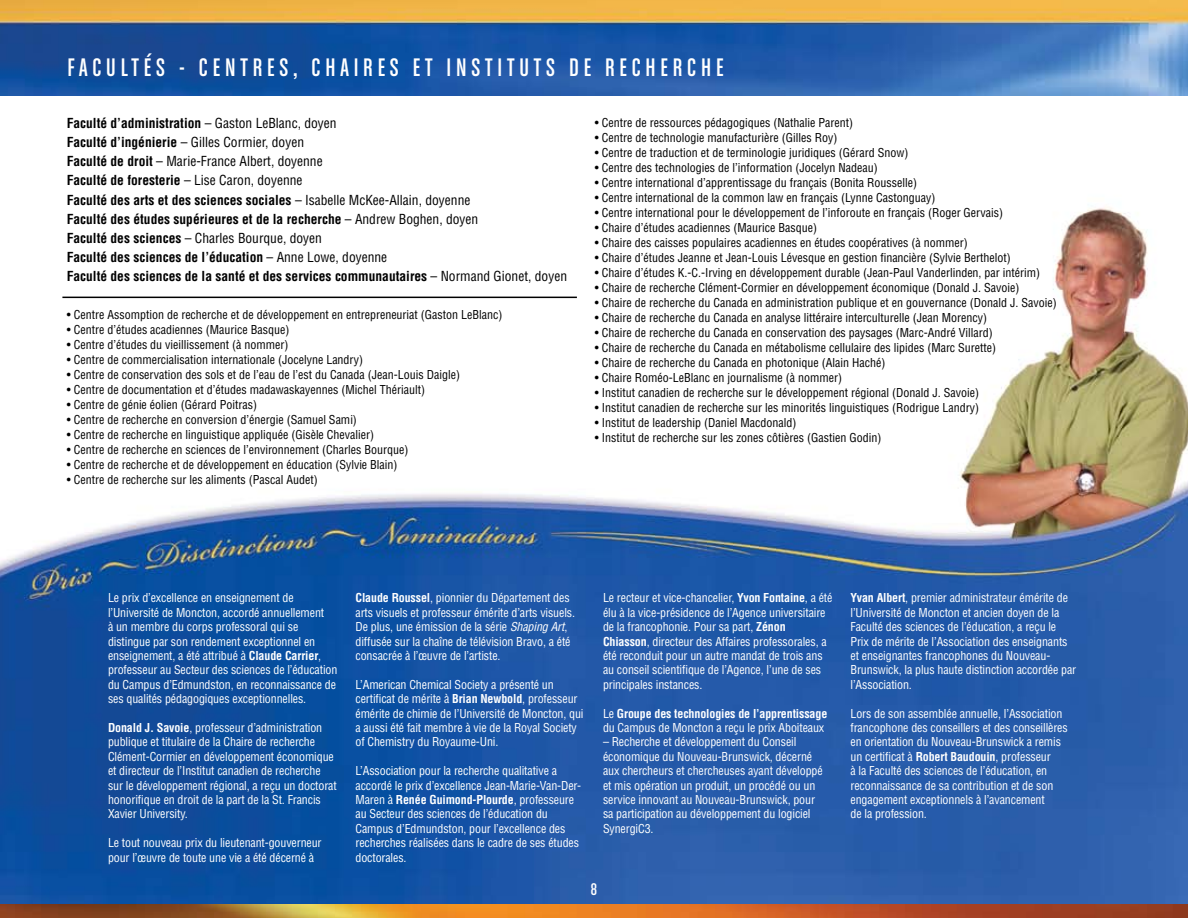
<style>
.page{position:relative;width:1188px;height:918px;background:#fff}
.page>*{position:absolute;margin:0;border:0;box-sizing:border-box;transform-origin:0 0}
.t1{font:27px "Chalet Comprime Cologne Sixty";letter-spacing:.18em;color:#fff}
.t2{font:700 condensed 13.5px/19.2px "Helvetica";color:#000}
.t3{font:condensed 12px/14.4px "Helvetica";letter-spacing:-.01em;color:#fff}
.t4{font:condensed 12px "Helvetica";color:#000}
.s1{font-weight:400}
.s2{font-weight:700}
.s3{font-style:italic}
</style>
<div class="page">
<img style="left:0;top:95px;width:1188px;height:810px">
<hr style="left:62px;top:297px;width:515px;height:1px;background:#000">
<img style="left:0;top:0;width:1188px;height:95px">
<img style="left:0;top:905px;width:1188px;height:13px">
<svg style="left:591px;top:883px;width:6px;height:13px"></svg>
<h1 class="t1" style="left:68px;top:52px;width:657px">FACULTÉS - CENTRES, CHAIRES ET INSTITUTS DE RECHERCHE</h1>
<p class="t2" style="left:67px;top:113px;width:502px">Faculté d’administration <span class="s1">– Gaston LeBlanc, doyen<br></span>Faculté d’ingénierie <span class="s1">– Gilles Cormier, doyen<br></span>Faculté de droit <span class="s1">– Marie-France Albert, doyenne<br></span>Faculté de foresterie <span class="s1">– Lise Caron, doyenne<br></span>Faculté des arts et des sciences sociales <span class="s1">– Isabelle McKee-Allain, doyenne<br></span>Faculté des études supérieures et de la recherche <span class="s1">– Andrew Boghen, doyen<br></span>Faculté des sciences <span class="s1">– Charles Bourque, doyen<br></span>Faculté des sciences de l’éducation <span class="s1">– Anne Lowe, doyenne<br></span>Faculté des sciences de la santé et des services communautaires <span class="s1">– Normand Gionet, doyen</span></p>
<p class="t4" style="left:67px;top:308px;width:437px">• Centre Assomption de recherche et de développement en entrepreneuriat (Gaston LeBlanc)</p>
<p class="t4" style="left:67px;top:323px;width:224px">• Centre d’études acadiennes (Maurice Basque)</p>
<p class="t4" style="left:67px;top:338px;width:223px">• Centre d’études du vieillissement (à nommer)</p>
<p class="t4" style="left:67px;top:353px;width:298px">• Centre de commercialisation internationale (Jocelyne Landry)</p>
<p class="t4" style="left:67px;top:368px;width:395px">• Centre de conservation des sols et de l’eau de l’est du Canada (Jean-Louis Daigle)</p>
<p class="t4" style="left:67px;top:383px;width:360px">• Centre de documentation et d’études madawaskayennes (Michel Thériault)</p>
<p class="t4" style="left:67px;top:398px;width:192px">• Centre de génie éolien (Gérard Poitras)</p>
<p class="t4" style="left:67px;top:413px;width:292px">• Centre de recherche en conversion d’énergie (Samuel Sami)</p>
<p class="t4" style="left:67px;top:428px;width:309px">• Centre de recherche en linguistique appliquée (Gisèle Chevalier)</p>
<p class="t4" style="left:67px;top:443px;width:343px">• Centre de recherche en sciences de l’environnement (Charles Bourque)</p>
<p class="t4" style="left:67px;top:458px;width:332px">• Centre de recherche et de développement en éducation (Sylvie Blain)</p>
<p class="t4" style="left:67px;top:473px;width:252px">• Centre de recherche sur les aliments (Pascal Audet)</p>
<p class="t4" style="left:595px;top:115px;width:260px">• Centre de ressources pédagogiques (Nathalie Parent)</p>
<p class="t4" style="left:595px;top:130px;width:244px">• Centre de technologie manufacturière (Gilles Roy)</p>
<p class="t4" style="left:595px;top:145px;width:315px">• Centre de traduction et de terminologie juridiques (Gérard Snow)</p>
<p class="t4" style="left:595px;top:160px;width:284px">• Centre des technologies de l’information (Jocelyn Nadeau)</p>
<p class="t4" style="left:595px;top:175px;width:324px">• Centre international d’apprentissage du français (Bonita Rousselle)</p>
<p class="t4" style="left:595px;top:190px;width:342px">• Centre international de la common law en français (Lynne Castonguay)</p>
<p class="t4" style="left:595px;top:205px;width:410px">• Centre international pour le développement de l’inforoute en français (Roger Gervais)</p>
<p class="t4" style="left:595px;top:220px;width:224px">• Chaire d’études acadiennes (Maurice Basque)</p>
<p class="t4" style="left:595px;top:235px;width:375px">• Chaire des caisses populaires acadiennes en études coopératives (à nommer)</p>
<p class="t4" style="left:595px;top:250px;width:418px">• Chaire d’études Jeanne et Jean-Louis Lévesque en gestion financière (Sylvie Berthelot)</p>
<p class="t4" style="left:595px;top:265px;width:447px">• Chaire d’études K.-C.-Irving en développement durable (Jean-Paul Vanderlinden, par intérim)</p>
<p class="t4" style="left:595px;top:280px;width:426px">• Chaire de recherche Clément-Cormier en développement économique (Donald J. Savoie)</p>
<p class="t4" style="left:595px;top:295px;width:463px">• Chaire de recherche du Canada en administration publique et en gouvernance (Donald J. Savoie)</p>
<p class="t4" style="left:595px;top:310px;width:394px">• Chaire de recherche du Canada en analyse littéraire interculturelle (Jean Morency)</p>
<p class="t4" style="left:595px;top:325px;width:399px">• Chaire de recherche du Canada en conservation des paysages (Marc-André Villard)</p>
<p class="t4" style="left:595px;top:340px;width:403px">• Chaire de recherche du Canada en métabolisme cellulaire des lipides (Marc Surette)</p>
<p class="t4" style="left:595px;top:355px;width:292px">• Chaire de recherche du Canada en photonique (Alain Haché)</p>
<p class="t4" style="left:595px;top:370px;width:249px">• Chaire Roméo-LeBlanc en journalisme (à nommer)</p>
<p class="t4" style="left:595px;top:385px;width:386px">• Institut canadien de recherche sur le développement régional (Donald J. Savoie)</p>
<p class="t4" style="left:595px;top:400px;width:386px">• Institut canadien de recherche sur les minorités linguistiques (Rodrigue Landry)</p>
<p class="t4" style="left:595px;top:415px;width:203px">• Institut de leadership (Daniel Macdonald)</p>
<p class="t4" style="left:595px;top:430px;width:288px">• Institut de recherche sur les zones côtières (Gastien Godin)</p>
<p class="t3" style="left:108px;top:591px;width:231px">Le prix d’excellence en enseignement de l’Université de Moncton, accordé annuellement<br>à un membre du corps professoral qui se distingue par son rendement exceptionnel en enseignement, a été attribué à <span class="s2">Claude Carrier</span>, professeur au Secteur des sciences de l’éducation du Campus d’Edmundston, en reconnaissance de ses qualités pédagogiques exceptionnelles.</p>
<p class="t3" style="left:108px;top:720px;width:230px"><span class="s2">Donald J. Savoie</span>, professeur d’administration publique et titulaire de la Chaire de recherche Clément-Cormier en développement économique et directeur de l’Institut canadien de recherche sur le développement régional, a reçu un doctorat honorifique en droit de la part de la St. Francis Xavier University.</p>
<p class="t3" style="left:108px;top:836px;width:215px">Le tout nouveau prix du lieutenant-gouverneur pour l’œuvre de toute une vie a été décerné à</p>
<p class="t3" style="left:356px;top:591px;width:221px"><span class="s2">Claude Roussel</span>, pionnier du Département des arts visuels et professeur émérite d’arts visuels.<br>De plus, une émission de la série <span class="s3">Shaping Art</span>, diffusée sur la chaîne de télévision Bravo, a été consacrée à l’œuvre de l’artiste.</p>
<p class="t3" style="left:356px;top:677px;width:230px">L’American Chemical Society a présenté un certificat de mérite à <span class="s2">Brian Newbold</span>, professeur émérite de chimie de l’Université de Moncton, qui a aussi été fait membre à vie de la Royal Society of Chemistry du Royaume-Uni.</p>
<p class="t3" style="left:356px;top:764px;width:227px">L’Association pour la recherche qualitative a accordé le prix d’excellence Jean-Marie-Van-Der-Maren à <span class="s2">Renée Guimond-Plourde</span>, professeure au Secteur des sciences de l’éducation du Campus d’Edmundston, pour l’excellence des recherches réalisées dans le cadre de ses études doctorales.</p>
<p class="t3" style="left:603px;top:591px;width:231px">Le recteur et vice-chancelier, <span class="s2">Yvon Fontaine</span>, a été élu à la vice-présidence de l’Agence universitaire de la francophonie. Pour sa part, <span class="s2">Zénon Chiasson</span>, directeur des Affaires professorales, a été reconduit pour un autre mandat de trois ans au conseil scientifique de l’Agence, l’une de ses principales instances.</p>
<p class="t3" style="left:603px;top:706px;width:226px">Le <span class="s2">Groupe des technologies de l’apprentissage </span>du Campus de Moncton a reçu le prix Aboiteaux</p>
<p class="t3" style="left:603px;top:735px;width:221px">– Recherche et développement du Conseil économique du Nouveau-Brunswick, décerné aux chercheurs et chercheuses ayant développé et mis opération un produit, un procédé ou un service innovant au Nouveau-Brunswick, pour sa participation au développement du logiciel SynergiC3.</p>
<p class="t3" style="left:850px;top:591px;width:227px"><span class="s2">Yvan Albert</span>, premier administrateur émérite de l’Université de Moncton et ancien doyen de la Faculté des sciences de l’éducation, a reçu le Prix de mérite de l’Association des enseignants et enseignantes francophones du Nouveau-Brunswick, la plus haute distinction accordée par l’Association.</p>
<p class="t3" style="left:850px;top:706px;width:219px">Lors de son assemblée annuelle, l’Association francophone des conseillers et des conseillères en orientation du Nouveau-Brunswick a remis un certificat à <span class="s2">Robert Baudouin</span>, professeur<br>à la Faculté des sciences de l’éducation, en reconnaissance de sa contribution et de son engagement exceptionnels à l’avancement<br>de la profession.</p>
</div>
